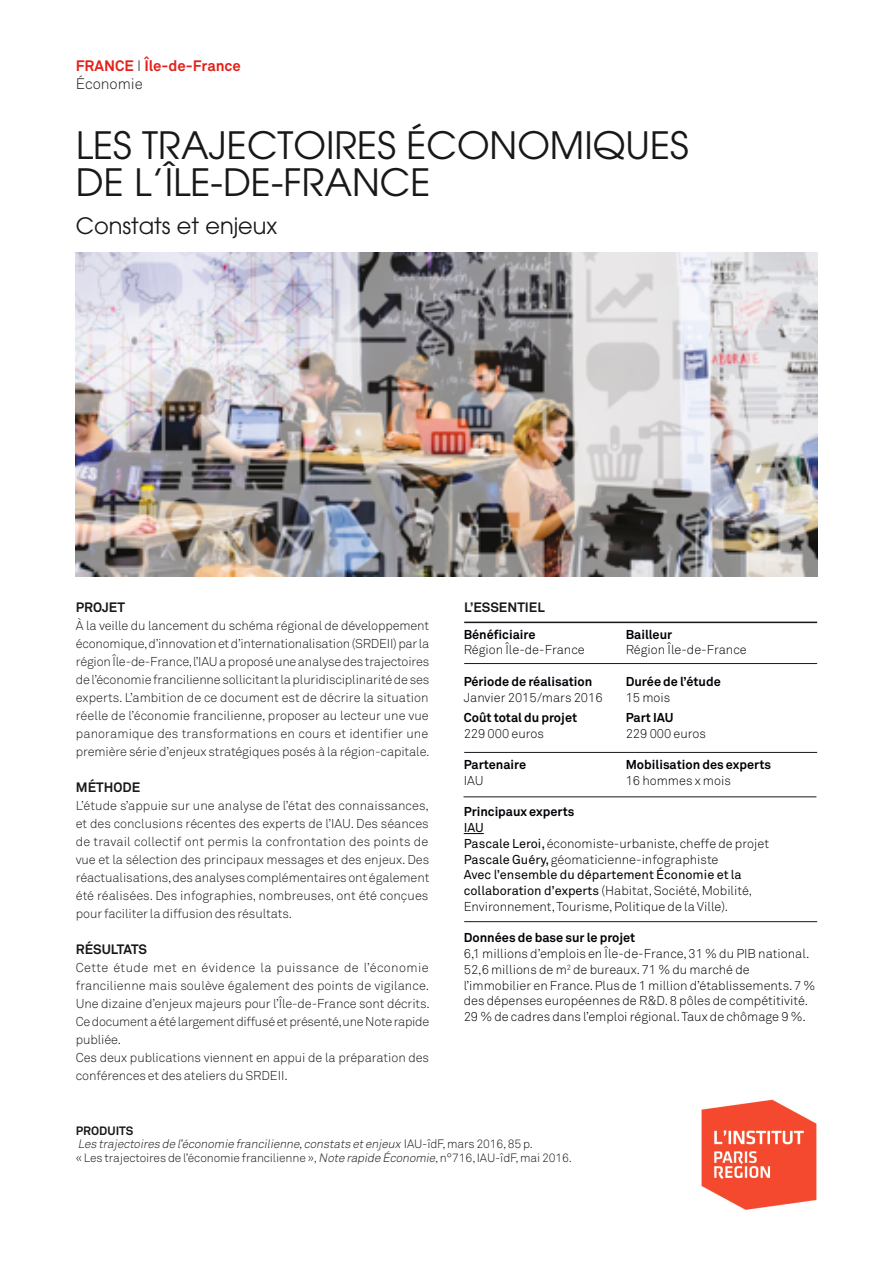
<style>
.page{position:relative;width:893px;height:1263px;background:#fff}
.page>*{position:absolute;margin:0;border:0;box-sizing:border-box;transform-origin:0 0}
.t1{font:37.5px/37.5px "Avant Garde";color:#1a171b}
.t2{font:22.5px "Avant Garde";color:#1a171b}
.t3{font:700 15px/18px "Akkurat";color:#e32119}
.t4{font:700 13.5px "Akkurat";color:#1a171b}
.t5{font:300 12.75px/18px "Akkurat";letter-spacing:-.01em;color:#1a171b;text-align:justify}
.t6{font:300 12.75px/15.8px "Akkurat";color:#000206}
.t7{font:700 12.75px "Akkurat";color:#000206}
.t8{font:300 12px/13.5px "Akkurat";letter-spacing:-.01em;color:#1a171b}
.s1{font-weight:300;color:#1a171b}
.s2{font-weight:400}
.s3{font-weight:700}
.s4{font-style:italic}
</style>
<div class="page">
<svg style="left:464px;top:833px;width:20px;height:1px"></svg>
<img style="left:76px;top:252px;width:741px;height:324px">
<hr style="left:464px;top:622px;width:353px;height:1px;background:#1a171b">
<hr style="left:463px;top:797px;width:353px;height:1px;background:#1a171b">
<hr style="left:464px;top:663px;width:353px;height:1px;background:#1a171b">
<hr style="left:464px;top:752px;width:353px;height:1px;background:#1a171b">
<hr style="left:464px;top:921px;width:353px;height:1px;background:#1a171b">
<img style="left:701px;top:1099px;width:116px;height:111px">
<p class="t3" style="left:76px;top:57px;width:167px">FRANCE <span class="s1">I</span> Île-de-France<br><span class="s1">Économie</span></p>
<h1 class="t1" style="left:76px;top:126px;width:615px">LES TRAJECTOIRES ÉCONOMIQUES<br>DE L’ÎLE-DE-FRANCE</h1>
<h2 class="t2" style="left:76px;top:212px;width:203px">Constats et enjeux</h2>
<p class="t4" style="left:76px;top:599px;width:51px">PROJET</p>
<p class="t5" style="left:76px;top:617px;width:355px">À la veille du lancement du schéma régional de développement économique,d’innovationetd’internationalisation(SRDEII)parla régionÎle-de-France,l’IAUaproposéuneanalysedestrajectoires del’économiefranciliennesollicitantlapluridisciplinaritédeses experts. L’ambition de ce document est de décrire la situation réelle de l’économie francilienne, proposer au lecteur une vue panoramique des transformations en cours et identifier une première série d’enjeux stratégiques posés à la région-capitale.</p>
<p class="t4" style="left:76px;top:779px;width:66px">MÉTHODE</p>
<p class="t5" style="left:76px;top:797px;width:355px">L’étude s’appuie sur une analyse de l’état des connaissances, et des conclusions récentes des experts de l’IAU. Des séances de travail collectif ont permis la confrontation des points de vue et la sélection des principaux messages et des enjeux. Des réactualisations,desanalyses complémentairesontégalement été réalisées. Des infographies, nombreuses, ont été conçues pour faciliter la diffusion des résultats.</p>
<p class="t4" style="left:76px;top:941px;width:73px">RÉSULTATS</p>
<p class="t5" style="left:76px;top:959px;width:356px;text-align:left">Cette étude met en évidence la puissance de l’économie francilienne mais soulève également des points de vigilance.<br>Une dizaine d’enjeux majeurs pour l’Île-de-France sont décrits.<br>Cedocumentaétélargementdiffuséetprésenté,uneNoterapide publiée.<br>Ces deux publications viennent en appui de la préparation des conférences et des ateliers du SRDEII.</p>
<p class="t4" style="left:464px;top:599px;width:82px">L’ESSENTIEL</p>
<p class="t7" style="left:464px;top:626px;width:73px">Bénéficiaire</p>
<p class="t7" style="left:626px;top:626px;width:48px">Bailleur</p>
<p class="t6" style="left:464px;top:642px;width:122px">Région Île-de-France</p>
<p class="t6" style="left:626px;top:642px;width:123px">Région Île-de-France</p>
<p class="t7" style="left:464px;top:673px;width:130px">Période de réalisation</p>
<p class="t7" style="left:626px;top:673px;width:97px">Durée de l’étude</p>
<p class="t6" style="left:464px;top:689px;width:140px">Janvier 2015/mars 2016</p>
<p class="t6" style="left:626px;top:689px;width:46px">15 mois</p>
<p class="t7" style="left:464px;top:709px;width:115px">Coût total du projet</p>
<p class="t7" style="left:626px;top:709px;width:49px">Part IAU</p>
<p class="t6" style="left:464px;top:725px;width:82px">229 000 euros</p>
<p class="t6" style="left:626px;top:725px;width:82px">229 000 euros</p>
<p class="t7" style="left:464px;top:756px;width:64px">Partenaire</p>
<p class="t7" style="left:626px;top:756px;width:147px">Mobilisation des experts</p>
<p class="t6" style="left:464px;top:773px;width:21px">IAU</p>
<p class="t6" style="left:626px;top:773px;width:107px">16 hommes x mois</p>
<p class="t7" style="left:464px;top:804px;width:112px">Principaux experts</p>
<p class="t6" style="left:464px;top:820px;width:307px"><span class="s2">IAU<br>Pascale Leroi,</span>économiste-urbaniste,cheffe de projet <span class="s2">Pascale Guéry,</span>géomaticienne-infographiste<br><span class="s2">Avec l’ensemble du département Économie et la collaboration d’experts</span> (Habitat,Société,Mobilité, Environnement,Tourisme,Politique de la Ville).</p>
<p class="t7" style="left:464px;top:930px;width:173px">Données de base sur le projet</p>
<p class="t6" style="left:464px;top:946px;width:353px">6,1 millions d’emplois en Île-de-France,31 % du PIB national.<br>52,6 millions de m<sup>2</sup> de bureaux.71 % du marché de l’immobilier en France.Plus de 1 million d’établissements.7 % des dépenses européennes de R&amp;D.8 pôles de compétitivité.<br>29 % de cadres dans l’emploi régional.Taux de chômage 9 %.</p>
<p class="t8" style="left:76px;top:1124px;width:498px"><span class="s3">PRODUITS<br></span><span class="s4">Les trajectoires de l’économie francilienne,constats et enjeux</span> I A U -îd F, m a rs 2 0 1 6 , 8 5 p .<br>« Les trajectoires de l’économie francilienne »,<span class="s4">NoterapideÉconomie</span>,n°716,IAU-îdF,mai 2016.</p>
</div>
